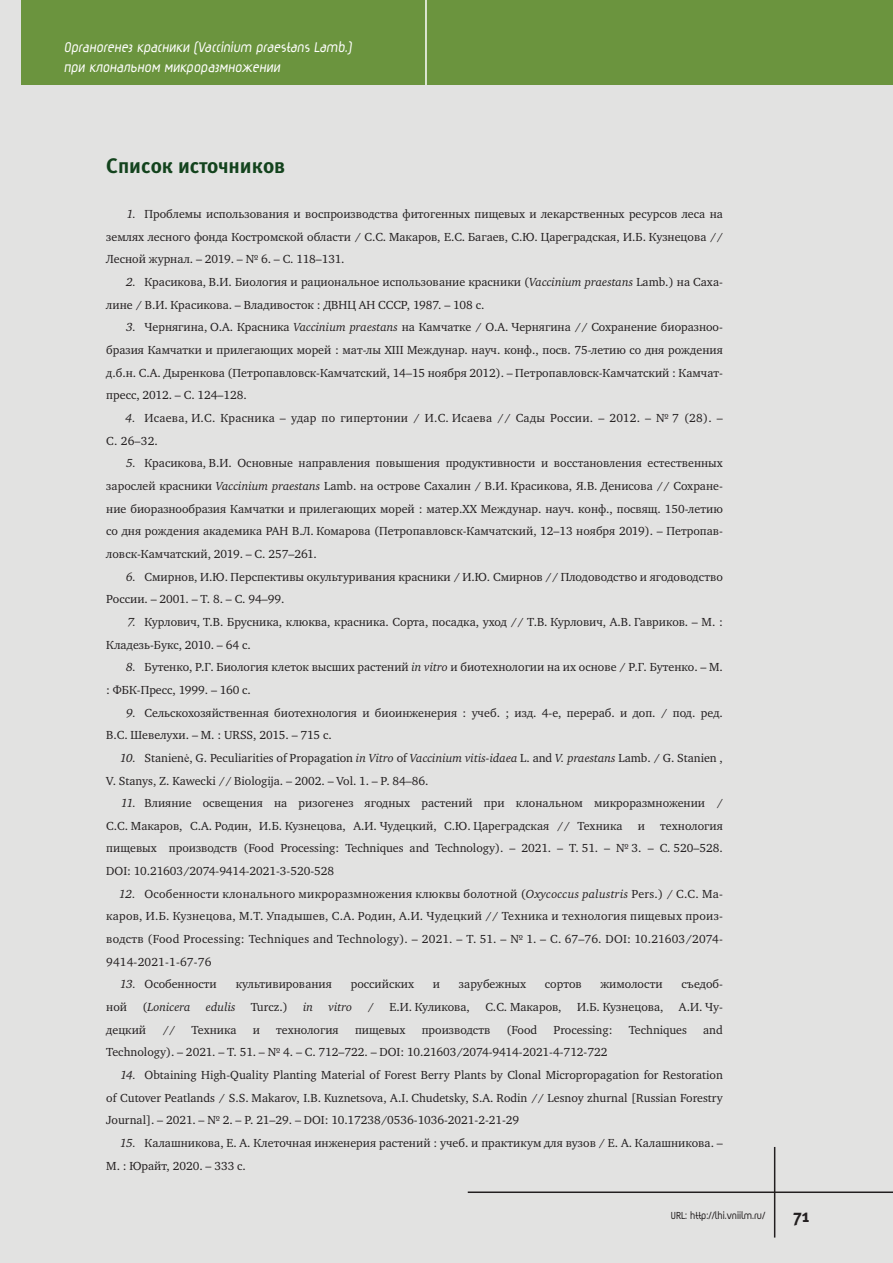
<style>
.page{position:relative;width:893px;height:1263px;background:#e2e2e1}
.page>*{position:absolute;margin:0;border:0;box-sizing:border-box;transform-origin:0 0}
.Zag_2{font:21px "Meta Bold LFC";color:#13431d}
.t1{font:18px "Meta Bold C";color:#231f20}
.t2{font:700 16.5px/19.8px "Magic C";color:#fff}
.t3{font:12px/22.6px "Charter C";color:#231f20}
.t4{font:12px/22.6px "Charter C";letter-spacing:.02em;color:#231f20}
.t5{font:700 12px "Magic C";color:#231f20}
.t6{font:italic 12px "Charter C";color:#231f20}
.s1{font-style:italic}
.s2{font-family:"Times New Roman"}
.s3{font-style:normal}
</style>
<div class="page">
<div style="left:21px;top:0;width:872px;height:85px;background:#6b943e"></div>
<hr style="left:425px;top:0;width:2px;height:85px;background:#fff">
<hr style="left:468px;top:1191px;width:425px;height:2px;background:#231f20">
<hr style="left:774px;top:1147px;width:1px;height:90px;background:#231f20">
<h3 class="t2" style="left:64px;top:39px;width:292px">Органогенез красники (Vaccinium praestans Lamb.) при клональном микроразмножении</h3>
<p class="Zag_2" style="left:106px;top:153px;width:181px">Список источников</p>
<p class="t3" style="left:106px;top:203px;width:618px;text-align:justify;text-indent:20px"><span class="s1">1.</span> Проблемы использования и воспроизводства фитогенных пищевых и лекарственных ресурсов леса на землях лесного фонда Костромской области / С.С. Макаров, Е.С. Багаев, С.Ю. Цареградская, И.Б. Кузнецова // Лесной журнал. – 2019. – № 6. – С. 118–131.</p>
<p class="t3" style="left:106px;top:271px;width:618px;text-indent:20px"><span class="s1">2.</span> Красикова, В.И. Биология и рациональное использование красники (<span class="s1">Vaccinium praestans</span> Lamb.) на Саха&shy;лине / В.И. Красикова. – Владивосток : ДВНЦ АН СССР, 1987. – 108 с.</p>
<p class="t3" style="left:106px;top:316px;width:618px;text-align:justify;text-indent:20px"><span class="s1">3.</span> Чернягина, О.А. Красника <span class="s1">Vaccinium praestans</span> на Камчатке / О.А. Чернягина // Сохранение биоразноо&shy;бразия Камчатки и прилегающих морей : мат-лы ХIII Междунар. науч. конф., посв. 75-летию со дня рождения д.б.н. С.А. Дыренкова (Петропавловск-Камчатский, 14–15 ноября 2012). – Петропавловск-Камчатский : Камчат&shy;пресс, 2012. – С. 124–128.</p>
<p class="t4" style="left:106px;top:407px;width:618px;text-indent:19px"><span class="s1">4.</span> Исаева, И.С. Красника – удар по гипертонии / И.С. Исаева // Сады России. – 2012. – № 7 (28). –<br>С. 26–32.</p>
<p class="t3" style="left:106px;top:452px;width:618px;text-align:justify;text-indent:20px"><span class="s1">5.</span> Красикова, В.И. Основные направления повышения продуктивности и восстановления естественных зарослей красники <span class="s1">Vaccinium praestans</span> Lamb. на острове Сахалин / В.И. Красикова, Я.В. Денисова // Сохране&shy;ние биоразнообразия Камчатки и прилегающих морей : матер.XX Междунар. науч. конф., посвящ. 150-летию со дня рождения академика РАН В.Л. Комарова (Петропавловск-Камчатский, 12–13 ноября 2019). – Петропав&shy;ловск-Камчатский, 2019. – С. 257–261.</p>
<p class="t3" style="left:106px;top:565px;width:618px;text-indent:20px"><span class="s1">6.</span> Смирнов, И.Ю. Перспективы окультуривания красники / И.Ю. Смирнов // Плодоводство и ягодоводство<br>России. – 2001. – Т. 8. – С. 94–99.</p>
<p class="t3" style="left:106px;top:611px;width:618px;text-indent:21px"><span class="s1">7.</span> Курлович, Т.В. Брусника, клюква, красника. Сорта, посадка, уход // Т.В. Курлович, А.В. Гавриков. – М. :<br>Кладезь-Букс, 2010. – 64 с.</p>
<p class="t3" style="left:106px;top:656px;width:618px;text-indent:20px"><span class="s1">8.</span> Бутенко, Р.Г. Биология клеток высших растений <span class="s1">in vitro</span> и биотехнологии на их основе / Р.Г. Бутенко. – М. : ФБК-Пресс, 1999. – 160 с.</p>
<p class="t3" style="left:106px;top:701px;width:618px;text-indent:20px"><span class="s1">9.</span> Сельскохозяйственная биотехнология и биоинженерия : учеб. ; изд. 4-е, перераб. и доп. / под. ред.<br>В.С. Шевелухи. – М. : URSS, 2015. – 715 с.</p>
<p class="t3" style="left:106px;top:746px;width:618px;text-indent:14px"><span class="s1">10.</span> Stanien<span class="s2">ė</span>, G. Peculiarities of Propagation <span class="s1">in Vitro</span> of <span class="s1">Vaccinium vitis-idaea</span> L. and <span class="s1">V. praestans</span> Lamb. / G. Stanienė,<br>V. Stanys, Z. Kawecki // Biologija. – 2002. – Vol. 1. – P. 84–86.</p>
<p class="t3" style="left:106px;top:792px;width:618px;text-indent:15px"><span class="s1">11.</span> Влияние освещения на ризогенез ягодных растений при клональном микроразмножении /<br>С.С. Макаров, С.А. Родин, И.Б. Кузнецова, А.И. Чудецкий, С.Ю. Цареградская // Техника</p>
<p class="t3" style="left:106px;top:814px;width:618px;text-align:justify;text-indent:554px">технология пищевых производств (Food Processing: Techniques and Technology). – 2021. – Т. 51. – № 3. – С. 520–528.<br>DOI: 10.21603/2074-9414-2021-3-520-528</p>
<p class="t3" style="left:106px;top:882px;width:618px;text-align:justify;text-indent:13px"><span class="s1">12.</span> Особенности клонального микроразмножения клюквы болотной (<span class="s1">Oxycoccus рalustris</span> Pers.) / С.С. Ма&shy;каров, И.Б. Кузнецова, М.Т. Упадышев, С.А. Родин, А.И. Чудецкий // Техника и технология пищевых произ&shy;водств (Food Processing: Techniques and Technology). – 2021. – Т. 51. – № 1. – С. 67–76. DOI: 10.21603/2074- 9414-2021-1-67-76</p>
<p class="t3" style="left:120px;top:973px;width:98px"><span class="s1">13.</span> Особенности</p>
<p class="t3" style="left:236px;top:973px;width:98px">культивирования</p>
<p class="t3" style="left:351px;top:973px;width:65px">российских</p>
<p class="t3" style="left:433px;top:973px;width:9px">и</p>
<p class="t3" style="left:459px;top:973px;width:69px">зарубежных</p>
<p class="t3" style="left:545px;top:973px;width:38px">сортов</p>
<p class="t3" style="left:600px;top:973px;width:64px">жимолости</p>
<p class="t3" style="left:681px;top:973px;width:43px">съедоб-</p>
<p class="t3" style="left:106px;top:996px;width:22px">ной</p>
<p class="t6" style="left:143px;top:1000px;width:50px"><span class="s3">(</span>Lonicera</p>
<p class="t6" style="left:206px;top:1000px;width:31px">edulis</p>
<p class="t3" style="left:251px;top:996px;width:38px">Turcz.)</p>
<p class="t6" style="left:303px;top:1000px;width:12px">in</p>
<p class="t6" style="left:329px;top:1000px;width:25px">vitro</p>
<p class="t3" style="left:368px;top:996px;width:8px">/</p>
<p class="t3" style="left:389px;top:996px;width:82px">Е.И. Куликова,</p>
<p class="t3" style="left:485px;top:996px;width:78px">С.С. Макаров,</p>
<p class="t3" style="left:577px;top:996px;width:88px">И.Б. Кузнецова,</p>
<p class="t3" style="left:679px;top:996px;width:45px">А.И. Чу-</p>
<p class="t3" style="left:106px;top:1018px;width:41px">децкий</p>
<p class="t3" style="left:162px;top:1018px;width:15px">//</p>
<p class="t3" style="left:192px;top:1018px;width:47px">Техника</p>
<p class="t3" style="left:253px;top:1018px;width:9px">и</p>
<p class="t3" style="left:276px;top:1018px;width:64px">технология</p>
<p class="t3" style="left:355px;top:1018px;width:52px">пищевых</p>
<p class="t3" style="left:422px;top:1018px;width:70px">производств</p>
<p class="t3" style="left:506px;top:1018px;width:32px">(Food</p>
<p class="t3" style="left:554px;top:1018px;width:60px">Processing:</p>
<p class="t3" style="left:629px;top:1018px;width:60px">Techniques</p>
<p class="t3" style="left:703px;top:1018px;width:21px">and</p>
<p class="t3" style="left:106px;top:1041px;width:503px">Technology). – 2021. – Т. 51. – № 4. – С. 712–722. – DOI: 10.21603/2074-9414-2021-4-712-722</p>
<p class="t3" style="left:106px;top:1064px;width:618px;text-align:justify;text-indent:14px"><span class="s1">14.</span> Obtaining High-Quality Planting Material of Forest Berry Plants by Clonal Micropropagation for Restoration of Cutover Peatlands / S.S. Makarov, I.B. Kuznetsova, A.I. Chudetsky, S.A. Rodin // Lesnoy zhurnal [Russian Forestry Journal]. – 2021. – № 2. – P. 21–29. – DOI: 10.17238/0536-1036-2021-2-21-29</p>
<p class="t3" style="left:106px;top:1132px;width:618px;text-indent:14px"><span class="s1">15.</span> Калашникова, Е. А. Клеточная инженерия растений : учеб. и практикум для вузов / Е. А. Калашникова. –<br>М. : Юрайт, 2020. – 333 с.</p>
<p class="t3" style="left:638px;top:814px;width:9px">и</p>
<p class="t5" style="left:671px;top:1210px;width:96px">URL: http://lhi.vniilm.ru/</p>
<h2 class="t1" style="left:793px;top:1205px;width:18px">71</h2>
</div>
